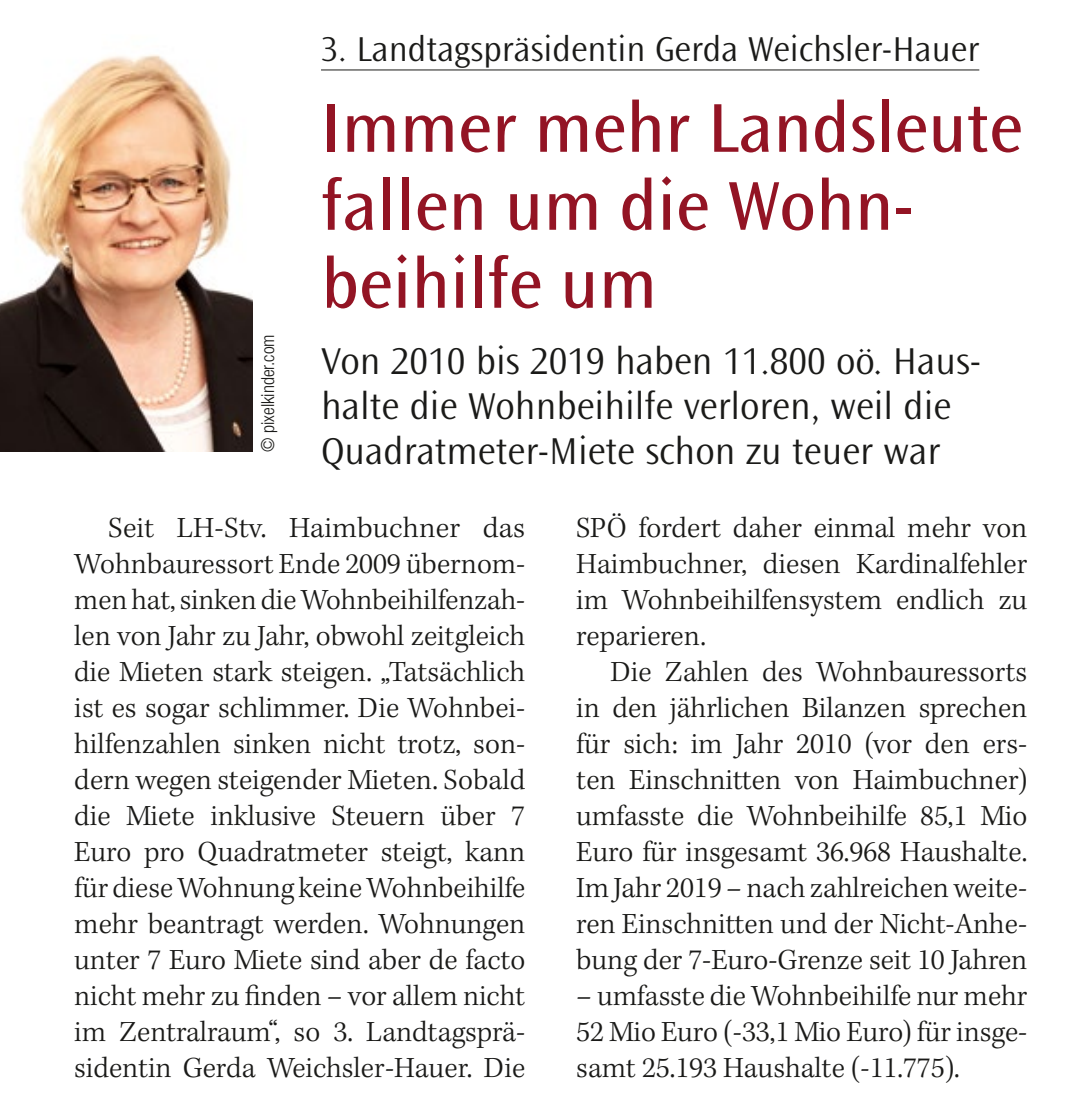
<style>
.page{position:relative;width:1068px;height:1100px;background:#fff}
.page>*{position:absolute;margin:0;border:0;box-sizing:border-box;transform-origin:0 0}
.t1{font:72px/78px "Ocean Sans Std";color:#931424}
.t2{font:300 39px/45px "Ocean Sans Std";color:#1a1a18}
.t3{font:300 36px "Ocean Sans Std";color:#1a1a18}
.t4{font:300 30px/36px "Kepler Std";color:#1a1a18;text-align:justify}
.t5{font:300 condensed 18px "Helvetica Neue LT Std";color:#1a1a18}
</style>
<div class="page">
<img style="left:0;top:54px;width:253px;height:398px">
<hr style="left:321px;top:69px;width:658px;height:1px;background:#1a1a18">
<p class="t5" style="left:257px;top:452px;width:119px;rotate:-90deg">© pixelkinder.com</p>
<p class="t3" style="left:321px;top:29px;width:659px">3. Landtagspräsidentin Gerda Weichsler-Hauer</p>
<h1 class="t1" style="left:321px;top:90px;width:703px">Immer mehr Landsleute fallen um die Wohn&shy;beihilfe um</h1>
<h2 class="t2" style="left:321px;top:339px;width:661px">Von 2010 bis 2019 haben 11.800 oö. Haus&shy;halte die Wohnbeihilfe verloren, weil die<br>Quadratmeter-Miete schon zu teuer war</h2>
<p class="t4" style="left:74px;top:511px;width:452px;text-indent:34px">Seit LH-Stv. Haimbuchner das Wohnbauressort Ende 2009 übernom&shy;men hat, sinken die Wohnbeihilfenzah&shy;len von Jahr zu Jahr, obwohl zeitgleich die Mieten stark steigen. „Tatsächlich ist es sogar schlimmer. Die Wohnbei&shy;hilfenzahlen sinken nicht trotz, son&shy;dern wegen steigender Mieten. Sobald die Miete inklusive Steuern über 7<br>Euro pro Quadratmeter steigt, kann für diese Wohnung keine Wohnbeihilfe mehr beantragt werden. Wohnungen unter 7 Euro Miete sind aber de facto nicht mehr zu finden – vor allem nicht im Zentralraum“, so 3. Landtagsprä&shy;sidentin Gerda Weichsler-Hauer. Die</p>
<p class="t4" style="left:576px;top:511px;width:452px">SPÖ fordert daher einmal mehr von Haimbuchner, diesen Kardinalfehler im Wohnbeihilfensystem endlich zu reparieren.</p>
<p class="t4" style="left:576px;top:655px;width:452px;text-indent:34px">Die Zahlen des Wohnbauressorts in den jährlichen Bilanzen sprechen für sich: im Jahr 2010 (vor den ers&shy;ten Einschnitten von Haimbuchner) umfasste die Wohnbeihilfe 85,1 Mio Euro für insgesamt 36.968 Haushalte.<br>Im Jahr 2019 – nach zahlreichen weite&shy;ren Einschnitten und der Nicht-Anhe&shy;bung der 7-Euro-Grenze seit 10 Jahren</p>
<p class="t4" style="left:576px;top:979px;width:452px">– umfasste die Wohnbeihilfe nur mehr 52 Mio Euro (-33,1 Mio Euro) für insge&shy;samt 25.193 Haushalte (-11.775).</p>
</div>
